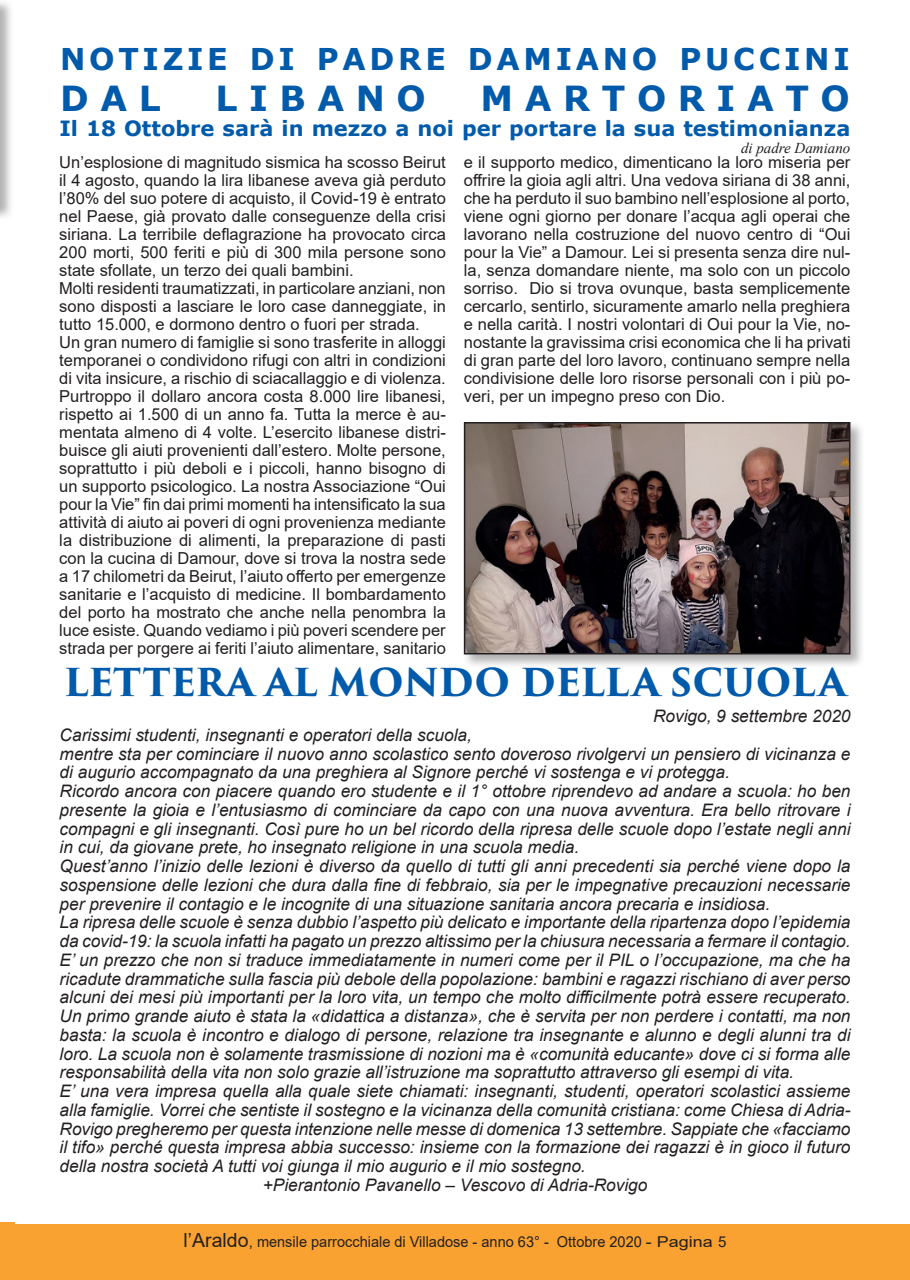
<style>
.page{position:relative;width:910px;height:1280px;background:#fff}
.page>*{position:absolute;margin:0;border:0;box-sizing:border-box;transform-origin:0 0}
.t1{font:700 37.5px "Trajan Pro 3";letter-spacing:-.005em;color:#015aaa}
.t2{font:700 34.5px "Verdana";letter-spacing:.335em;color:#015aaa}
.t3{font:700 30px "Verdana";letter-spacing:.125em;color:#015aaa}
.t4{font:700 21px "Verdana";color:#015aaa}
.t5{font:italic 17.25px "Arial";color:#231f20}
.t6{font:16.5px/18px "Arial";color:#231f20}
.t7{font:15px "Arial";color:#231f20}
.t8{font:italic 15px "Times New Roman";color:#231f20}
.s1{font-size:19.5px}
</style>
<div class="page">
<div style="left:0;top:1224px;width:910px;height:56px;background:#f9a232"></div>
<div style="left:0;top:0;width:14px;height:221px;background:#231f20;opacity:.35"></div>
<hr style="left:0;top:0;width:1px;height:208px;background:#b5b4b4">
<div style="left:0;top:1222px;width:15px;height:58px;background:#f9a232"></div>
<div style="left:462px;top:420px;width:403px;height:249px;background:#231f20;opacity:.35"></div>
<img style="left:467px;top:425px;width:380px;height:226px">
<div style="left:464px;top:422px;width:386px;height:232px;border:2px solid #231f20"></div>
<h3 class="t3" style="left:60px;top:38px;width:791px">NOTIZIE DI PADRE DAMIANO PUCCINI</h3>
<h2 class="t2" style="left:60px;top:74px;width:102px">DAL</h2>
<h2 class="t2" style="left:215px;top:74px;width:212px">LIBANO</h2>
<h2 class="t2" style="left:481px;top:74px;width:371px">MARTORIATO</h2>
<p class="t4" style="left:60px;top:114px;width:792px">Il 18 Ottobre sarà in mezzo a noi per portare la sua testimonianza</p>
<p class="t8" style="left:741px;top:137px;width:111px">di padre Damiano</p>
<p class="t6" style="left:59px;top:153px;width:388px">Un’esplosione di magnitudo sismica ha scosso Beirut il 4 agosto, quando la lira libanese aveva già perduto l’80% del suo potere di acquisto, il Covid-19 è entrato nel Paese, già provato dalle conseguenze della crisi siriana. La terribile deflagrazione ha provocato circa 200 morti, 500 feriti e più di 300 mila persone sono state sfollate, un terzo dei quali bambini.<br>Molti residenti traumatizzati, in particolare anziani, non sono disposti a lasciare le loro case danneggiate, in tutto 15.000, e dormono dentro o fuori per strada.<br>Un gran numero di famiglie si sono trasferite in alloggi temporanei o condividono rifugi con altri in condizioni di vita insicure, a rischio di sciacallaggio e di violenza.<br>Purtroppo il dollaro ancora costa 8.000 lire libanesi, rispetto ai 1.500 di un anno fa. Tutta la merce è au&shy;mentata almeno di 4 volte. L’esercito libanese distri&shy;buisce gli aiuti provenienti dall’estero. Molte persone, soprattutto i più deboli e i piccoli, hanno bisogno di un supporto psicologico. La nostra Associazione “Oui pour la Vie” fin dai primi momenti ha intensificato la sua attività di aiuto ai poveri di ogni provenienza mediante la distribuzione di alimenti, la preparazione di pasti con la cucina di Damour, dove si trova la nostra sede a 17 chilometri da Beirut, l’aiuto offerto per emergenze sanitarie e l’acquisto di medicine. Il bombardamento del porto ha mostrato che anche nella penombra la luce esiste. Quando vediamo i più poveri scendere per strada per porgere ai feriti l’aiuto alimentare, sanitario</p>
<p class="t6" style="left:464px;top:153px;width:388px;text-align:justify">e il supporto medico, dimenticano la loro miseria per offrire la gioia agli altri. Una vedova siriana di 38 anni, che ha perduto il suo bambino nell’esplosione al porto, viene ogni giorno per donare l’acqua agli operai che lavorano nella costruzione del nuovo centro di “Oui pour la Vie” a Damour. Lei si presenta senza dire nul&shy;la, senza domandare niente, ma solo con un piccolo sorriso. Dio si trova ovunque, basta semplicemente cercarlo, sentirlo, sicuramente amarlo nella preghiera e nella carità. I nostri volontari di Oui pour la Vie, no&shy;nostante la gravissima crisi economica che li ha privati di gran parte del loro lavoro, continuano sempre nella condivisione delle loro risorse personali con i più po&shy;veri, per un impegno preso con Dio.</p>
<h1 class="t1" style="left:64px;top:655px;width:784px">LETTERA AL MONDO DELLA SCUOLA</h1>
<p class="t5" style="left:653px;top:705px;width:199px">Rovigo, 9 settembre 2020</p>
<p class="t5" style="left:60px;top:723px;width:414px">Carissimi studenti, insegnanti e operatori della scuola,</p>
<p class="t5" style="left:60px;top:742px;width:792px">mentre sta per cominciare il nuovo anno scolastico sento doveroso rivolgervi un pensiero di vicinanza e</p>
<p class="t5" style="left:60px;top:761px;width:672px">di augurio accompagnato da una preghiera al Signore perché vi sostenga e vi protegga.</p>
<p class="t5" style="left:60px;top:780px;width:792px">Ricordo ancora con piacere quando ero studente e il 1° ottobre riprendevo ad andare a scuola: ho ben</p>
<p class="t5" style="left:60px;top:798px;width:792px">presente la gioia e l’entusiasmo di cominciare da capo con una nuova avventura. Era bello ritrovare i</p>
<p class="t5" style="left:60px;top:817px;width:792px">compagni e gli insegnanti. Così pure ho un bel ricordo della ripresa delle scuole dopo l’estate negli anni</p>
<p class="t5" style="left:60px;top:836px;width:521px">in cui, da giovane prete, ho insegnato religione in una scuola media.</p>
<p class="t5" style="left:60px;top:855px;width:792px">Quest’anno l’inizio delle lezioni è diverso da quello di tutti gli anni precedenti sia perché viene dopo la</p>
<p class="t5" style="left:60px;top:873px;width:792px">sospensione delle lezioni che dura dalla fine di febbraio, sia per le impegnative precauzioni necessarie</p>
<p class="t5" style="left:60px;top:892px;width:712px">per prevenire il contagio e le incognite di una situazione sanitaria ancora precaria e insidiosa.</p>
<p class="t5" style="left:60px;top:911px;width:792px">La ripresa delle scuole è senza dubbio l’aspetto più delicato e importante della ripartenza dopo l’epidemia</p>
<p class="t5" style="left:60px;top:930px;width:792px">da covid-19: la scuola infatti ha pagato un prezzo altissimo per la chiusura necessaria a fermare il contagio.</p>
<p class="t5" style="left:60px;top:948px;width:792px">E’ un prezzo che non si traduce immediatamente in numeri come per il PIL o l’occupazione, ma che ha</p>
<p class="t5" style="left:60px;top:967px;width:792px">ricadute drammatiche sulla fascia più debole della popolazione: bambini e ragazzi rischiano di aver perso</p>
<p class="t5" style="left:60px;top:986px;width:792px">alcuni dei mesi più importanti per la loro vita, un tempo che molto difficilmente potrà essere recuperato.</p>
<p class="t5" style="left:60px;top:1005px;width:792px">Un primo grande aiuto è stata la «didattica a distanza», che è servita per non perdere i contatti, ma non</p>
<p class="t5" style="left:60px;top:1023px;width:792px">basta: la scuola è incontro e dialogo di persone, relazione tra insegnante e alunno e degli alunni tra di</p>
<p class="t5" style="left:60px;top:1042px;width:792px">loro. La scuola non è solamente trasmissione di nozioni ma è «comunità educante» dove ci si forma alle</p>
<p class="t5" style="left:60px;top:1061px;width:736px">responsabilità della vita non solo grazie all’istruzione ma soprattutto attraverso gli esempi di vita.</p>
<p class="t5" style="left:60px;top:1080px;width:792px">E’ una vera impresa quella alla quale siete chiamati: insegnanti, studenti, operatori scolastici assieme</p>
<p class="t5" style="left:60px;top:1098px;width:792px">alla famiglie. Vorrei che sentiste il sostegno e la vicinanza della comunità cristiana: come Chiesa di Adria-</p>
<p class="t5" style="left:60px;top:1117px;width:792px">Rovigo pregheremo per questa intenzione nelle messe di domenica 13 settembre. Sappiate che «facciamo</p>
<p class="t5" style="left:60px;top:1136px;width:792px">il tifo» perché questa impresa abbia successo: insieme con la formazione dei ragazzi è in gioco il futuro</p>
<p class="t5" style="left:60px;top:1155px;width:528px">della nostra società A tutti voi giunga il mio augurio e il mio sostegno.</p>
<p class="t5" style="left:263px;top:1173px;width:386px">+Pierantonio Pavanello – Vescovo di Adria-Rovigo</p>
<p class="t7" style="left:184px;top:1232px;width:544px"><span class="s1">l’Araldo</span>, mensile parrocchiale di Villadose - anno 63° - Ottobre 2020 - Pagina 5</p>
</div>
